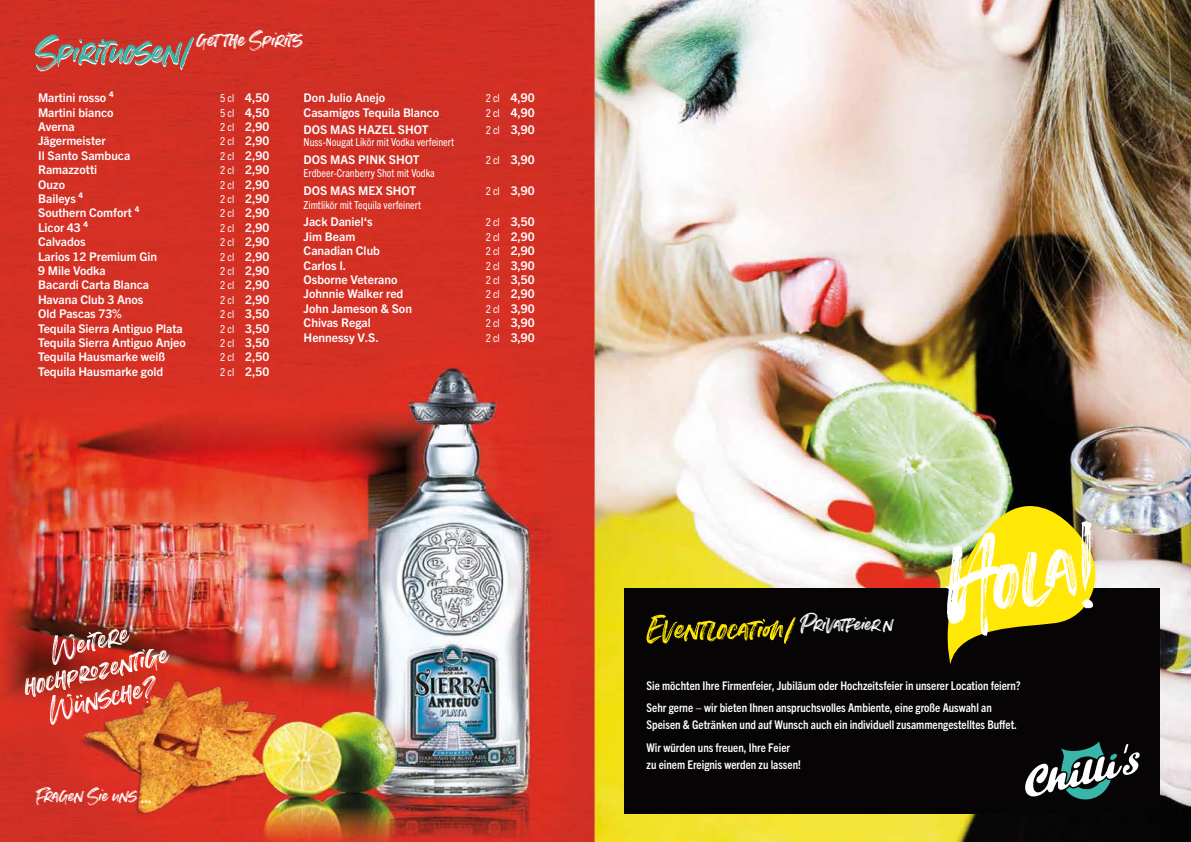
<style>
.page{position:relative;width:1191px;height:842px;background:#fff}
.page>*{position:absolute;margin:0;border:0;box-sizing:border-box;transform-origin:0 0}
.t1{font:127.5px "Summer Loving";color:#fff}
.t2{font:42.9px "Summer Loving";color:#fff}
.t3{font:31.5px "Summer Loving";color:#fff}
.t4{font:30px "Summer Loving";color:#fff}
.t5{font:27.6px "Summer Loving";color:#fff}
.t6{font:700 12px "Trade Gothic Next LT Pro";color:#fff}
.t7{font:700 condensed 12px/22.7px "Trade Gothic Next LT Pro";color:#fff}
.t8{font:condensed 11px "Trade Gothic Next LT Pro";color:#fff}
.s1{font-size:54px}
.s2{font-weight:400;font-stretch:condensed;font-size:11px}
</style>
<div class="page">
<img style="left:0;top:0;width:1191px;height:842px">
<div style="left:624px;top:588px;width:535px;height:226px;background:#070405"></div>
<svg style="left:933px;top:471px;width:170px;height:193px"></svg>
<svg style="left:1025px;top:741px;width:114px;height:58px"></svg>
<svg style="left:646px;top:615px;width:149px;height:29px"></svg>
<h3 class="t3" style="left:36px;top:21px;width:268px"><span class="s1">Spirituosen/</span> get the Spirits</h3>
<p class="t6" style="left:38px;top:89px;width:77px">Martini rosso ⁴</p>
<p class="t6" style="left:220px;top:89px;width:50px"><span class="s2">5 cl</span> 4,50</p>
<p class="t6" style="left:38px;top:104px;width:77px">Martini bianco</p>
<p class="t6" style="left:220px;top:104px;width:50px"><span class="s2">5 cl</span> 4,50</p>
<p class="t6" style="left:38px;top:118px;width:38px">Averna</p>
<p class="t6" style="left:220px;top:118px;width:50px"><span class="s2">2 cl</span> 2,90</p>
<p class="t6" style="left:38px;top:133px;width:69px">Jägermeister</p>
<p class="t6" style="left:220px;top:133px;width:50px"><span class="s2">2 cl</span> 2,90</p>
<p class="t6" style="left:38px;top:147px;width:94px">Il Santo Sambuca</p>
<p class="t6" style="left:220px;top:147px;width:50px"><span class="s2">2 cl</span> 2,90</p>
<p class="t6" style="left:38px;top:161px;width:61px">Ramazzotti</p>
<p class="t6" style="left:220px;top:161px;width:50px"><span class="s2">2 cl</span> 2,90</p>
<p class="t6" style="left:38px;top:176px;width:28px">Ouzo</p>
<p class="t6" style="left:220px;top:176px;width:50px"><span class="s2">2 cl</span> 2,90</p>
<p class="t6" style="left:38px;top:190px;width:47px">Baileys ⁴</p>
<p class="t6" style="left:220px;top:190px;width:50px"><span class="s2">2 cl</span> 2,90</p>
<p class="t6" style="left:38px;top:205px;width:103px">Southern Comfort ⁴</p>
<p class="t6" style="left:220px;top:205px;width:50px"><span class="s2">2 cl</span> 2,90</p>
<p class="t6" style="left:38px;top:219px;width:52px">Licor 43 ⁴</p>
<p class="t6" style="left:220px;top:219px;width:50px"><span class="s2">2 cl</span> 2,90</p>
<p class="t6" style="left:38px;top:233px;width:49px">Calvados</p>
<p class="t6" style="left:220px;top:233px;width:50px"><span class="s2">2 cl</span> 2,90</p>
<p class="t6" style="left:38px;top:248px;width:120px">Larios 12 Premium Gin</p>
<p class="t6" style="left:220px;top:248px;width:50px"><span class="s2">2 cl</span> 2,90</p>
<p class="t6" style="left:38px;top:262px;width:69px">9 Mile Vodka</p>
<p class="t6" style="left:220px;top:262px;width:50px"><span class="s2">2 cl</span> 2,90</p>
<p class="t6" style="left:38px;top:277px;width:112px">Bacardi Carta Blanca</p>
<p class="t6" style="left:220px;top:277px;width:50px"><span class="s2">2 cl</span> 2,90</p>
<p class="t6" style="left:38px;top:291px;width:107px">Havana Club 3 Anos</p>
<p class="t6" style="left:220px;top:291px;width:50px"><span class="s2">2 cl</span> 2,90</p>
<p class="t6" style="left:38px;top:305px;width:85px">Old Pascas 73%</p>
<p class="t6" style="left:220px;top:305px;width:50px"><span class="s2">2 cl</span> 3,50</p>
<p class="t6" style="left:38px;top:320px;width:146px">Tequila Sierra Antiguo Plata</p>
<p class="t6" style="left:220px;top:320px;width:50px"><span class="s2">2 cl</span> 3,50</p>
<p class="t6" style="left:38px;top:334px;width:149px">Tequila Sierra Antiguo Anjeo</p>
<p class="t6" style="left:220px;top:334px;width:50px"><span class="s2">2 cl</span> 3,50</p>
<p class="t6" style="left:38px;top:349px;width:129px">Tequila Hausmarke weiß</p>
<p class="t6" style="left:220px;top:349px;width:50px"><span class="s2">2 cl</span> 2,50</p>
<p class="t6" style="left:38px;top:363px;width:127px">Tequila Hausmarke gold</p>
<p class="t6" style="left:220px;top:363px;width:50px"><span class="s2">2 cl</span> 2,50</p>
<p class="t6" style="left:304px;top:89px;width:83px">Don Julio Anejo</p>
<p class="t6" style="left:486px;top:89px;width:50px"><span class="s2">2 cl</span> 4,90</p>
<p class="t6" style="left:304px;top:104px;width:137px">Casamigos Tequila Blanco</p>
<p class="t6" style="left:486px;top:104px;width:50px"><span class="s2">2 cl</span> 4,90</p>
<p class="t6" style="left:304px;top:121px;width:126px">DOS MAS HAZEL SHOT</p>
<p class="t6" style="left:486px;top:121px;width:50px"><span class="s2">2 cl</span> 3,90</p>
<p class="t8" style="left:304px;top:134px;width:152px">Nuss-Nougat Likör mit Vodka verfeinert</p>
<p class="t6" style="left:304px;top:152px;width:117px">DOS MAS PINK SHOT</p>
<p class="t6" style="left:486px;top:152px;width:50px"><span class="s2">2 cl</span> 3,90</p>
<p class="t8" style="left:304px;top:166px;width:133px">Erdbeer-Cranberry Shot mit Vodka</p>
<p class="t6" style="left:304px;top:182px;width:114px">DOS MAS MEX SHOT</p>
<p class="t6" style="left:486px;top:182px;width:50px"><span class="s2">2 cl</span> 3,90</p>
<p class="t8" style="left:304px;top:198px;width:119px">Zimtlikör mit Tequila verfeinert</p>
<p class="t6" style="left:304px;top:214px;width:71px">Jack Daniel‘s</p>
<p class="t6" style="left:486px;top:214px;width:50px"><span class="s2">2 cl</span> 3,50</p>
<p class="t6" style="left:304px;top:228px;width:53px">Jim Beam</p>
<p class="t6" style="left:486px;top:228px;width:50px"><span class="s2">2 cl</span> 2,90</p>
<p class="t6" style="left:304px;top:242px;width:78px">Canadian Club</p>
<p class="t6" style="left:486px;top:242px;width:50px"><span class="s2">2 cl</span> 2,90</p>
<p class="t6" style="left:304px;top:257px;width:44px">Carlos I.</p>
<p class="t6" style="left:486px;top:257px;width:50px"><span class="s2">2 cl</span> 3,90</p>
<p class="t6" style="left:304px;top:271px;width:95px">Osborne Veterano</p>
<p class="t6" style="left:486px;top:271px;width:50px"><span class="s2">2 cl</span> 3,50</p>
<p class="t6" style="left:304px;top:286px;width:101px">Johnnie Walker red</p>
<p class="t6" style="left:486px;top:286px;width:50px"><span class="s2">2 cl</span> 2,90</p>
<p class="t6" style="left:304px;top:300px;width:110px">John Jameson &amp; Son</p>
<p class="t6" style="left:486px;top:300px;width:50px"><span class="s2">2 cl</span> 3,90</p>
<p class="t6" style="left:304px;top:314px;width:69px">Chivas Regal</p>
<p class="t6" style="left:486px;top:314px;width:50px"><span class="s2">2 cl</span> 3,90</p>
<p class="t6" style="left:304px;top:329px;width:77px">Hennessy V.S.</p>
<p class="t6" style="left:486px;top:329px;width:50px"><span class="s2">2 cl</span> 3,90</p>
<h2 class="t2" style="left:44px;top:626px;width:81px;rotate:-13deg">Weitere</h2>
<h2 class="t2" style="left:18px;top:661px;width:149px;rotate:-13deg">hochpro zentige</h2>
<h2 class="t2" style="left:42px;top:686px;width:113px;rotate:-13deg">Wünsche?</h2>
<h3 class="t5" style="left:36px;top:779px;width:117px">Fragen Sie uns ...</h3>
<h1 class="t1" style="left:928px;top:518px;width:154px;rotate:-13deg">Hola!</h1>
<p class="t7" style="left:646px;top:673px;width:375px">Sie möchten Ihre Firmenfeier, Jubiläum oder Hochzeitsfeier in unserer Location feiern?<br>Sehr gerne – wir bieten Ihnen anspruchsvolles Ambiente, eine große Auswahl an</p>
<p class="t7" style="left:646px;top:713px;width:372px">Speisen &amp; Getränken und auf Wunsch auch ein individuell zusammengestelltes Buffet.<br>Wir würden uns freuen, Ihre Feier</p>
<p class="t7" style="left:646px;top:752px;width:156px">zu einem Ereignis werden zu lassen!</p>
<h3 class="t4" style="left:800px;top:605px;width:94px">Privatfeiern</h3>
</div>
